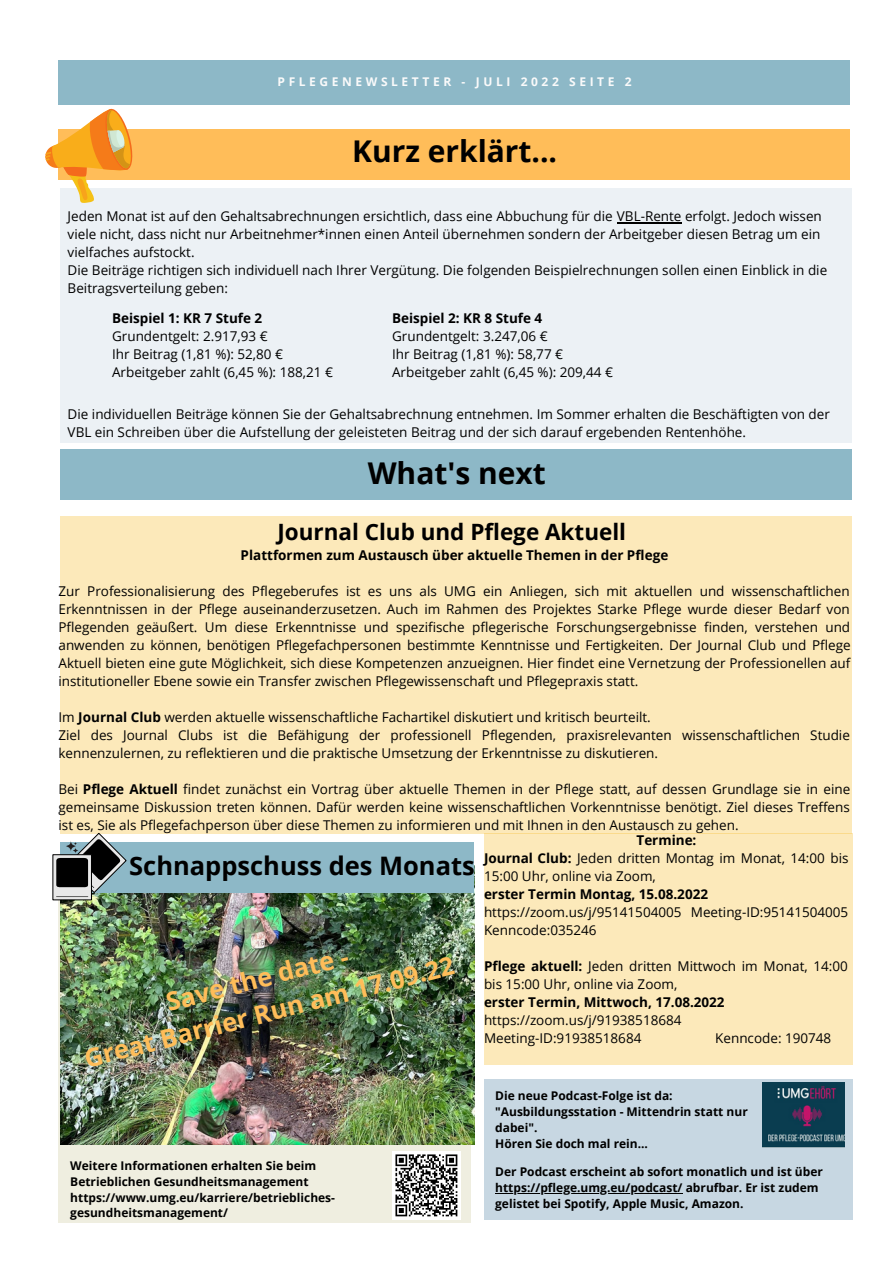
<style>
.page{position:relative;width:893px;height:1264px;background:#fff}
.page>*{position:absolute;margin:0;border:0;box-sizing:border-box;transform-origin:0 0}
.t1{font:700 30px "Open Sans";color:#000}
.t2{font:700 25.5px/34.8px "Open Sans";color:#ffbd59;text-align:center}
.t3{font:700 25.5px "Open Sans";color:#000}
.t4{font:700 22.5px "Open Sans";color:#000}
.t5{font:13.5px/18px "Open Sans";color:#000}
.t6{font:700 13.5px "Open Sans";color:#000}
.t7{font:700 12px/16px "Open Sans";color:#000}
.t8{font:700 12px "Open Sans";letter-spacing:.3em;color:#fafafa}
.s1{font-weight:700}
</style>
<div class="page">
<div style="left:58px;top:60px;width:792px;height:45px;background:#8db8c7"></div>
<div style="left:60px;top:188px;width:792px;height:254px;background:#ecf1f5"></div>
<div style="left:59px;top:129px;width:791px;height:50px;background:#ffbd59"></div>
<svg style="left:45px;top:108px;width:89px;height:95px"></svg>
<div style="left:58px;top:854px;width:413px;height:368px;background:#efeee0"></div>
<div style="left:484px;top:1079px;width:368px;height:140px;background:#c7d7e2"></div>
<img style="left:762px;top:1082px;width:82px;height:65px">
<div style="left:60px;top:449px;width:791px;height:51px;background:#8db8c7"></div>
<div style="left:392px;top:1151px;width:68px;height:68px;background:#fff"></div>
<svg style="left:395px;top:1154px;width:63px;height:63px"></svg>
<div style="left:60px;top:516px;width:792px;height:317px;background:#fce9ba"></div>
<hr style="left:495px;top:1193px;width:187px;height:1px;background:#000">
<img style="left:60px;top:893px;width:414px;height:251px">
<div style="left:60px;top:842px;width:414px;height:51px;background:#8db8c7"></div>
<hr style="left:617px;top:222px;width:64px;height:1px;background:#000">
<div style="left:53px;top:854px;width:38px;height:45px;background:#e8e8e8"></div>
<svg style="left:56px;top:833px;width:71px;height:64px"></svg>
<div style="left:484px;top:832px;width:368px;height:232px;background:#fce9ba"></div>
<p class="t8" style="left:277px;top:74px;width:355px">PFLEGENEWSLETTER - JULI 2022 SEITE 2</p>
<h1 class="t1" style="left:352px;top:130px;width:206px">Kurz erklärt...</h1>
<p class="t5" style="left:68px;top:207px;width:761px">Jeden Monat ist auf den Gehaltsabrechnungen ersichtlich, dass eine Abbuchung für die VBL-Rente erfolgt. Jedoch wissen viele nicht, dass nicht nur Arbeitnehmer*innen einen Anteil übernehmen sondern der Arbeitgeber diesen Betrag um ein vielfaches aufstockt.<br>Die Beiträge richtigen sich individuell nach Ihrer Vergütung. Die folgenden Beispielrechnungen sollen einen Einblick in die Beitragsverteilung geben:</p>
<p class="t6" style="left:112px;top:309px;width:152px">Beispiel 1: KR 7 Stufe 2</p>
<p class="t5" style="left:112px;top:327px;width:222px">Grundentgelt: 2.917,93 €<br>Ihr Beitrag (1,81 %): 52,80 €<br>Arbeitgeber zahlt (6,45 %): 188,21 €</p>
<p class="t6" style="left:392px;top:309px;width:152px">Beispiel 2: KR 8 Stufe 4</p>
<p class="t5" style="left:392px;top:327px;width:222px">Grundentgelt: 3.247,06 €<br>Ihr Beitrag (1,81 %): 58,77 €<br>Arbeitgeber zahlt (6,45 %): 209,44 €</p>
<p class="t5" style="left:68px;top:404px;width:763px">Die individuellen Beiträge können Sie der Gehaltsabrechnung entnehmen. Im Sommer erhalten die Beschäftigten von der<br>VBL ein Schreiben über die Aufstellung der geleisteten Beitrag und der sich darauf ergebenden Rentenhöhe.</p>
<h1 class="t1" style="left:367px;top:452px;width:180px">What's next</h1>
<h3 class="t4" style="left:277px;top:515px;width:350px">Journal Club und Pflege Aktuell</h3>
<p class="t6" style="left:240px;top:545px;width:429px">Plattformen zum Austausch über aktuelle Themen in der Pflege</p>
<p class="t5" style="left:58px;top:581px;width:793px;text-align:justify">Zur Professionalisierung des Pflegeberufes ist es uns als UMG ein Anliegen, sich mit aktuellen und wissenschaftlichen Erkenntnissen in der Pflege auseinanderzusetzen. Auch im Rahmen des Projektes Starke Pflege wurde dieser Bedarf von Pflegenden geäußert. Um diese Erkenntnisse und spezifische pflegerische Forschungsergebnisse finden, verstehen und anwenden zu können, benötigen Pflegefachpersonen bestimmte Kenntnisse und Fertigkeiten. Der Journal Club und Pflege Aktuell bieten eine gute Möglichkeit, sich diese Kompetenzen anzueignen. Hier findet eine Vernetzung der Professionellen auf institutioneller Ebene sowie ein Transfer zwischen Pflegewissenschaft und Pflegepraxis statt.</p>
<p class="t5" style="left:58px;top:707px;width:792px">Im <span class="s1">Journal Club</span> werden aktuelle wissenschaftliche Fachartikel diskutiert und kritisch beurteilt.<br>Ziel des Journal Clubs ist die Befähigung der professionell Pflegenden, praxisrelevanten wissenschaftlichen Studie kennenzulernen, zu reflektieren und die praktische Umsetzung der Erkenntnisse zu diskutieren.</p>
<p class="t5" style="left:58px;top:779px;width:793px;text-align:justify">Bei <span class="s1">Pflege Aktuell</span> findet zunächst ein Vortrag über aktuelle Themen in der Pflege statt, auf dessen Grundlage sie in eine gemeinsame Diskussion treten können. Dafür werden keine wissenschaftlichen Vorkenntnisse benötigt. Ziel dieses Treffens ist es, Sie als Pflegefachperson über diese Themen zu informieren und mit Ihnen in den Austausch zu gehen.</p>
<p class="t5" style="left:484px;top:830px;width:366px;text-indent:152px"><span class="s1">Termine:<br>Journal Club:</span> Jeden dritten Montag im Monat, 14:00 bis<br>15:00 Uhr, online via Zoom,</p>
<p class="t6" style="left:484px;top:884px;width:225px">erster Termin Montag, 15.08.2022</p>
<p class="t5" style="left:484px;top:902px;width:366px">https://zoom.us/j/95141504005 Meeting-ID:95141504005<br>Kenncode:035246</p>
<p class="t5" style="left:484px;top:956px;width:365px"><span class="s1">Pflege aktuell:</span> Jeden dritten Mittwoch im Monat, 14:00 bis 15:00 Uhr, online via Zoom,</p>
<p class="t6" style="left:484px;top:992px;width:242px">erster Termin, Mittwoch, 17.08.2022</p>
<p class="t5" style="left:484px;top:1010px;width:199px">https://zoom.us/j/91938518684<br>Meeting-ID:91938518684</p>
<h2 class="t3" style="left:129px;top:848px;width:347px">Schnappschuss des Monats</h2>
<h2 class="t2" style="left:72px;top:1006px;width:382px;rotate:-14deg">Save the date -<br>Great Barrier Run am 17.09.22</h2>
<p class="t5" style="left:715px;top:1028px;width:118px">Kenncode: 190748</p>
<p class="t7" style="left:70px;top:1156px;width:266px">Weitere Informationen erhalten Sie beim Betrieblichen Gesundheitsmanagement https://www.umg.eu/karriere/betriebliches&shy;gesundheitsmanagement/</p>
<p class="t7" style="left:495px;top:1087px;width:254px">Die neue Podcast-Folge ist da: "Ausbildungsstation - Mittendrin statt nur dabei".<br>Hören Sie doch mal rein...</p>
<p class="t7" style="left:495px;top:1163px;width:329px">Der Podcast erscheint ab sofort monatlich und ist über https://pflege.umg.eu/podcast/ abrufbar. Er ist zudem gelistet bei Spotify, Apple Music, Amazon.</p>
</div>
